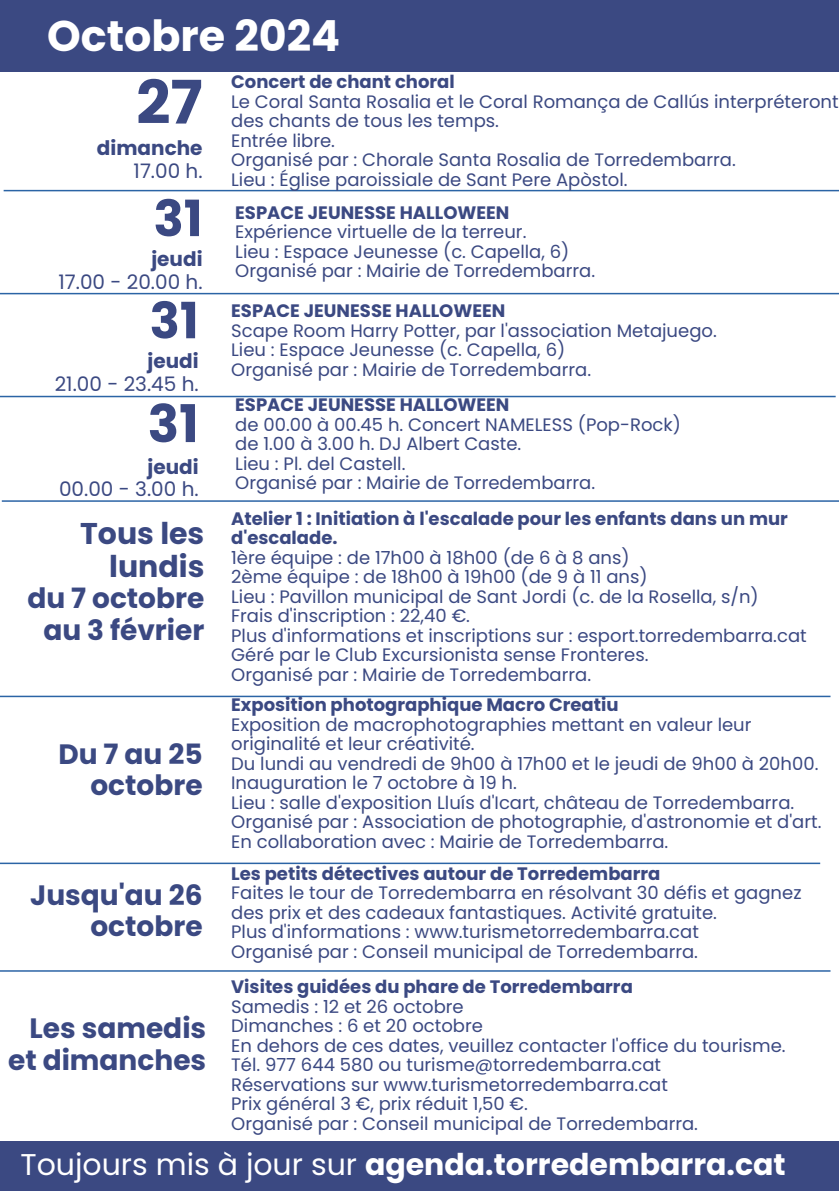
<style>
.page{position:relative;width:839px;height:1191px;background:#fff}
.page>*{position:absolute;margin:0;border:0;box-sizing:border-box;transform-origin:0 0}
.t1{font:700 60px "Poppins";color:#3b4982}
.t2{font:700 52px "Poppins";color:#3b4982}
.t3{font:700 50px "Poppins";color:#3b4982}
.t4{font:700 42.8px "Poppins";color:#fff}
.t5{font:700 30px "Poppins";color:#fff}
.t6{font:700 30px/33px "Poppins";color:#3b4982;text-align:right}
.t7{font:700 28px/31.6px "Poppins";color:#3b4982;text-align:right}
.t8{font:20px/22.4px "Poppins";color:#3b4982;text-align:right}
.t9{font:700 20px/22.4px "Poppins";color:#3b4982;text-align:right}
.t10{font:18px/19.6px "Poppins";color:#3b4982}
.t11{font:700 18px/19.6px "Poppins";color:#3b4982}
.s1{font-weight:400}
.s2{font-weight:700}
</style>
<div class="page">
<div style="left:0;top:0;width:838px;height:71px;background:#3b4982"></div>
<div style="left:0;top:1141px;width:838px;height:50px;background:#3b4982"></div>
<hr style="left:2px;top:500px;width:836px;height:2px;background:#2b64a5">
<hr style="left:0;top:696px;width:830px;height:1px;background:#2b64a5">
<hr style="left:0;top:970px;width:830px;height:2px;background:#2b64a5">
<hr style="left:0;top:863px;width:820px;height:1px;background:#2b64a5">
<hr style="left:0;top:396px;width:835px;height:1px;background:#2b64a5">
<hr style="left:0;top:293px;width:838px;height:1px;background:#2b64a5">
<hr style="left:4px;top:190px;width:834px;height:1px;background:#2b64a5">
<h1 class="t4" style="left:47px;top:6px;width:295px">Octobre 2024</h1>
<p class="t1" style="left:136px;top:61px;width:68px">27</p>
<p class="t9" style="left:97px;top:137px;width:107px">dimanche<br><span class="s1">17.00 h.</span></p>
<p class="t3" style="left:153px;top:184px;width:51px">31</p>
<p class="t8" style="left:58px;top:248px;width:146px"><span class="s2">jeudi<br></span>17.00 - 20.00 h.</p>
<p class="t3" style="left:150px;top:286px;width:51px">31</p>
<p class="t8" style="left:55px;top:350px;width:145px"><span class="s2">jeudi<br></span>21.00 - 23.45 h.</p>
<p class="t2" style="left:148px;top:387px;width:52px">31</p>
<p class="t8" style="left:59px;top:455px;width:141px"><span class="s2">jeudi<br></span>00.00 - 3.00 h.</p>
<p class="t6" style="left:80px;top:517px;width:126px">Tous les lundis</p>
<p class="t7" style="left:27px;top:583px;width:178px;text-align:center">du 7 octobre au 3 février</p>
<h2 class="t7" style="left:58px;top:738px;width:146px">Du7au25 octobre</h2>
<p class="t7" style="left:30px;top:879px;width:174px">Jusqu'au 26 octobre</p>
<p class="t7" style="left:8px;top:1013px;width:199px">Les samedis et dimanches</p>
<p class="t11" style="left:231px;top:72px;width:225px">Concert de chant choral</p>
<p class="t10" style="left:231px;top:92px;width:609px">Le Coral Santa Rosalia et le Coral Romança de Callús interpréteront des chants de tous les temps.</p>
<p class="t10" style="left:231px;top:131px;width:105px">Entrée libre.</p>
<p class="t10" style="left:231px;top:150px;width:506px">Organisé par : Chorale Santa Rosalia de Torredembarra.</p>
<p class="t10" style="left:231px;top:170px;width:398px">Lieu : Église paroissiale de Sant Pere Apòstol.</p>
<p class="t11" style="left:235px;top:203px;width:276px">ESPACE JEUNESSE HALLOWEEN</p>
<p class="t10" style="left:235px;top:222px;width:293px">Expérience virtuelle de la terreur.</p>
<h2 class="t10" style="left:235px;top:242px;width:335px">Lieu : Espace Jeunesse (c. Capella, 6)</h2>
<p class="t10" style="left:235px;top:261px;width:361px">Organisé par : Mairie de Torredembarra.</p>
<p class="t11" style="left:231px;top:301px;width:276px">ESPACE JEUNESSE HALLOWEEN</p>
<p class="t10" style="left:231px;top:321px;width:487px">Scape Room Harry Potter, par l'association Metajuego.</p>
<h2 class="t10" style="left:231px;top:340px;width:335px">Lieu : Espace Jeunesse (c. Capella, 6)</h2>
<h2 class="t10" style="left:231px;top:360px;width:361px">Organisé par : Mairie de Torredembarra.</h2>
<p class="t11" style="left:235px;top:395px;width:276px">ESPACE JEUNESSE HALLOWEEN</p>
<p class="t10" style="left:235px;top:415px;width:447px">de 00.00 à 00.45 h. Concert NAMELESS (Pop-Rock)</p>
<p class="t10" style="left:235px;top:434px;width:287px">de 1.00 à 3.00 h. DJ Albert Caste.</p>
<p class="t10" style="left:235px;top:454px;width:172px">Lieu : Pl. del Castell.</p>
<p class="t10" style="left:235px;top:473px;width:361px">Organisé par : Mairie de Torredembarra.</p>
<p class="t11" style="left:231px;top:509px;width:558px">Atelier 1 : Initiation à l'escalade pour les enfants dans un mur d'escalade.</p>
<p class="t10" style="left:231px;top:548px;width:400px">1ère équipe : de 17h00 à 18h00 (de 6 à 8 ans)</p>
<h4 class="t10" style="left:231px;top:567px;width:418px">2ème équipe : de 18h00 à 19h00 (de 9 à 11 ans)</h4>
<p class="t10" style="left:231px;top:587px;width:529px">Lieu : Pavillon municipal de Sant Jordi (c. de la Rosella, s/n)</p>
<p class="t10" style="left:231px;top:606px;width:240px">Frais d'inscription : 22,40 €.</p>
<p class="t10" style="left:231px;top:626px;width:577px">Plus d'informations et inscriptions sur : esport.torredembarra.cat</p>
<p class="t10" style="left:231px;top:645px;width:419px">Géré par le Club Excursionista sense Fronteres.</p>
<h4 class="t10" style="left:231px;top:665px;width:361px">Organisé par : Mairie de Torredembarra.</h4>
<p class="t11" style="left:231px;top:695px;width:389px">Exposition photographique Macro Creatiu</p>
<p class="t10" style="left:231px;top:715px;width:522px">Exposition de macrophotographies mettant en valeur leur originalité et leur créativité.</p>
<p class="t10" style="left:231px;top:754px;width:588px">Du lundi au vendredi de 9h00 à 17h00 et le jeudi de 9h00 à 20h00.</p>
<p class="t10" style="left:231px;top:773px;width:287px">Inauguration le 7 octobre à 19 h.</p>
<p class="t10" style="left:231px;top:793px;width:564px">Lieu : salle d'exposition Lluís d'Icart, château de Torredembarra.</p>
<p class="t10" style="left:231px;top:812px;width:592px">Organisé par : Association de photographie, d'astronomie et d'art.</p>
<p class="t10" style="left:231px;top:832px;width:438px">En collaboration avec : Mairie de Torredembarra.</p>
<p class="t11" style="left:231px;top:863px;width:431px">Les petits détectives autour de Torredembarra</p>
<p class="t10" style="left:231px;top:883px;width:572px">Faites le tour de Torredembarra en résolvant 30 défis et gagnez des prix et des cadeaux fantastiques. Activité gratuite.</p>
<p class="t10" style="left:231px;top:922px;width:469px">Plus d'informations : www.turismetorredembarra.cat</p>
<p class="t10" style="left:231px;top:941px;width:468px">Organisé par : Conseil municipal de Torredembarra.</p>
<h4 class="t11" style="left:231px;top:977px;width:403px">Visites guidées du phare de Torredembarra</h4>
<p class="t10" style="left:231px;top:997px;width:234px">Samedis : 12 et 26 octobre</p>
<p class="t10" style="left:231px;top:1016px;width:253px">Dimanches : 6 et 20 octobre</p>
<p class="t10" style="left:231px;top:1036px;width:556px">En dehors de ces dates, veuillez contacter l'office du tourisme.</p>
<p class="t10" style="left:231px;top:1055px;width:431px">Tél. 977 644 580 ou turisme@torredembarra.cat</p>
<p class="t10" style="left:231px;top:1075px;width:438px">Réservations sur www.turismetorredembarra.cat</p>
<h4 class="t10" style="left:231px;top:1094px;width:298px">Prix général 3 €, prix réduit 1,50 €.</h4>
<p class="t10" style="left:231px;top:1114px;width:468px">Organisé par : Conseil municipal de Torredembarra.</p>
<h3 class="t5" style="left:20px;top:1143px;width:766px"><span class="s1">Toujours mis à jour sur</span> agenda.torredembarra.cat</h3>
</div>
